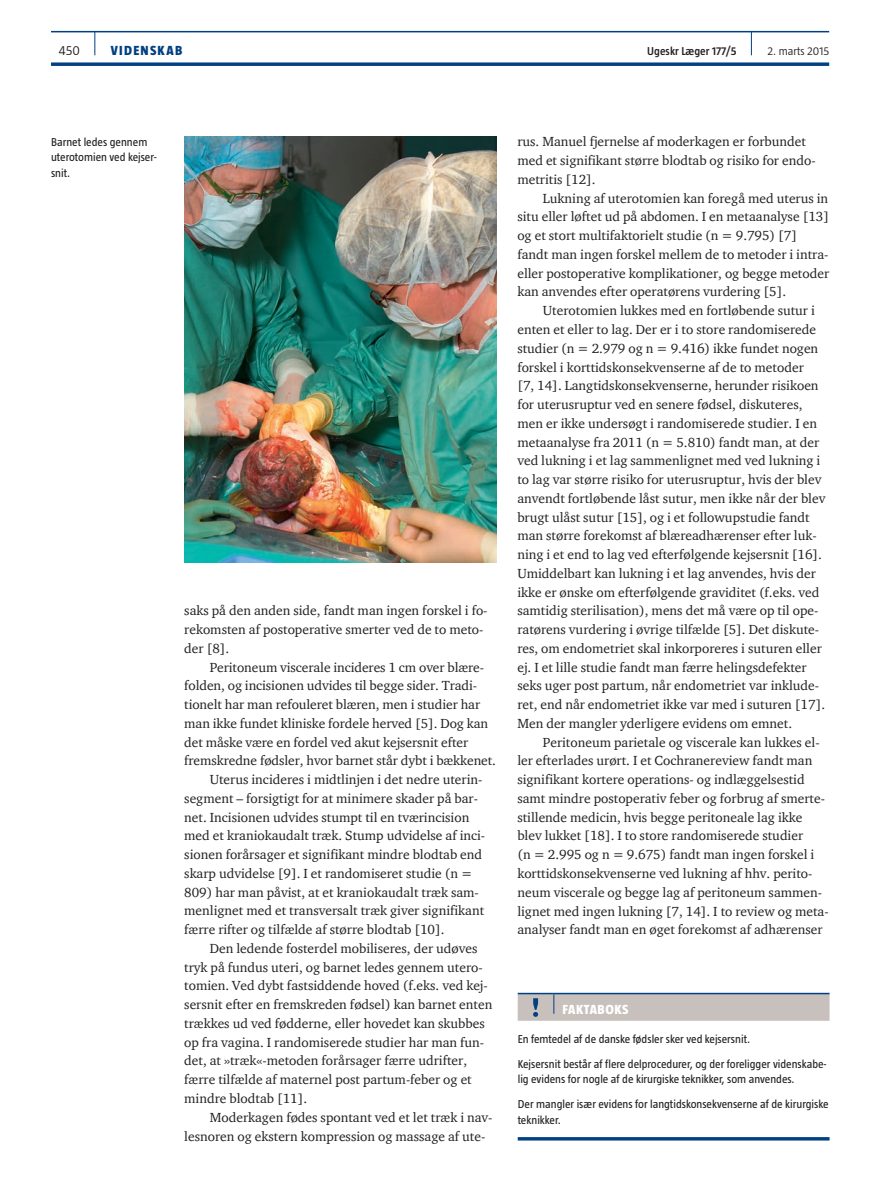
<style>
.page{position:relative;width:893px;height:1191px;background:#fff}
.page>*{position:absolute;margin:0;border:0;box-sizing:border-box;transform-origin:0 0}
.t1{font:13.5px/18.8px "ITC Charter Com";color:#231f20}
.t2{font:800 13.5px "Taz";letter-spacing:.095em;color:#014081}
.t3{font:800 13.5px "Taz";color:#fff}
.t4{font:300 13.5px "Taz";color:#231f20}
.t5{font:11.7px/24.8px "Taz";color:#231f20}
.t6{font:600 11.7px "Taz";color:#231f20}
.t7{font:300 11.7px "Taz";color:#231f20}
</style>
<div class="page">
<hr style="left:51px;top:31px;width:778px;height:1px;background:#014081">
<svg style="left:51px;top:62px;width:778px;height:4px;background:#235991"></svg>
<svg style="left:94px;top:32px;width:1px;height:23px"></svg>
<svg style="left:751px;top:32px;width:1px;height:23px"></svg>
<img style="left:184px;top:137px;width:312px;height:425px">
<hr style="left:518px;top:992px;width:36px;height:2px;background:#014081">
<hr style="left:554px;top:992px;width:275px;height:2px;background:#014081">
<svg style="left:518px;top:993px;width:311px;height:27px;background:#bbb8b8"></svg>
<hr style="left:518px;top:1137px;width:311px;height:3px;background:#014081">
<p class="t4" style="left:59px;top:43px;width:22px">450</p>
<p class="t2" style="left:111px;top:43px;width:73px">VIDENSKAB</p>
<p class="t6" style="left:647px;top:45px;width:91px">Ugeskr Læger 177/5</p>
<p class="t7" style="left:767px;top:45px;width:63px">2. marts 2015</p>
<p class="t5" style="left:51px;top:134px;width:107px;line-height:15.8px">Barnet ledes gennem uterotomien ved kejser&shy;snit.</p>
<p class="t1" style="left:184px;top:601px;width:304px">saks på den anden side, fandt man ingen forskel i fo&shy;rekomsten af postoperative smerter ved de to meto&shy;der [8].</p>
<p class="t1" style="left:210px;top:657px;width:276px">Peritoneum viscerale incideres 1 cm over blære-</p>
<p class="t1" style="left:184px;top:676px;width:293px">folden, og incisionen udvides til begge sider. Tradi-</p>
<p class="t1" style="left:184px;top:695px;width:297px">tionelt har man refouleret blæren, men i studier har</p>
<p class="t1" style="left:184px;top:713px;width:305px">man ikke fundet kliniske fordele herved [5]. Dog kan</p>
<p class="t1" style="left:184px;top:732px;width:285px">det måske være en fordel ved akut kejsersnit efter</p>
<p class="t1" style="left:184px;top:751px;width:313px">fremskredne fødsler, hvor barnet står dybt i bækkenet.</p>
<p class="t1" style="left:210px;top:770px;width:274px">Uterus incideres i midtlinjen i det nedre uterin-</p>
<p class="t1" style="left:184px;top:788px;width:295px">segment – forsigtigt for at minimere skader på bar-</p>
<p class="t1" style="left:184px;top:807px;width:287px">net. Incisionen udvides stumpt til en tværincision</p>
<p class="t1" style="left:184px;top:826px;width:301px">med et kraniokaudalt træk. Stump udvidelse af inci-</p>
<p class="t1" style="left:184px;top:845px;width:299px">sionen forårsager et signifikant mindre blodtab end</p>
<p class="t1" style="left:184px;top:863px;width:290px">skarp udvidelse [9]. I et randomiseret studie (n =</p>
<p class="t1" style="left:184px;top:882px;width:296px">809) har man påvist, at et kraniokaudalt træk sam-</p>
<p class="t1" style="left:184px;top:901px;width:301px">menlignet med et transversalt træk giver signifikant</p>
<p class="t1" style="left:184px;top:920px;width:262px">færre rifter og tilfælde af større blodtab [10].</p>
<p class="t1" style="left:210px;top:938px;width:269px">Den ledende fosterdel mobiliseres, der udøves</p>
<p class="t1" style="left:184px;top:957px;width:299px">tryk på fundus uteri, og barnet ledes gennem utero-</p>
<p class="t1" style="left:184px;top:976px;width:305px">tomien. Ved dybt fastsiddende hoved (f.eks. ved kej-</p>
<p class="t1" style="left:184px;top:995px;width:310px">sersnit efter en fremskreden fødsel) kan barnet enten</p>
<p class="t1" style="left:184px;top:1013px;width:302px">trækkes ud ved fødderne, eller hovedet kan skubbes</p>
<p class="t1" style="left:184px;top:1032px;width:301px">op fra vagina. I randomiserede studier har man fun-</p>
<p class="t1" style="left:184px;top:1051px;width:284px">det, at »træk«-metoden forårsager færre udrifter,</p>
<p class="t1" style="left:184px;top:1070px;width:289px">færre tilfælde af maternel post partum-feber og et</p>
<p class="t1" style="left:184px;top:1088px;width:124px">mindre blodtab [11].</p>
<p class="t1" style="left:210px;top:1107px;width:284px">Moderkagen fødes spontant ved et let træk i nav-</p>
<p class="t1" style="left:184px;top:1126px;width:303px">lesnoren og ekstern kompression og massage af ute-</p>
<p class="t1" style="left:517px;top:132px;width:300px">rus. Manuel fjernelse af moderkagen er forbundet med et signifikant større blodtab og risiko for endo&shy;metritis [12].</p>
<p class="t1" style="left:517px;top:188px;width:313px;text-indent:26px">Lukning af uterotomien kan foregå med uterus in situ eller løftet ud på abdomen. I en metaanalyse [13] og et stort multifaktorielt studie (n = 9.795) [7] fandt man ingen forskel mellem de to metoder i intra&shy;eller postoperative komplikationer, og begge metoder kan anvendes efter operatørens vurdering [5].</p>
<p class="t1" style="left:517px;top:301px;width:309px;text-indent:26px">Uterotomien lukkes med en fortløbende sutur i enten et eller to lag. Der er i to store randomiserede studier (n = 2.979 og n = 9.416) ikke fundet nogen forskel i korttidskonsekvenserne af de to metoder<br>[7, 14]. Langtidskonsekvenserne, herunder risikoen for uterusruptur ved en senere fødsel, diskuteres, men er ikke undersøgt i randomiserede studier. I en metaanalyse fra 2011 (n = 5.810) fandt man, at der ved lukning i et lag sammenlignet med ved lukning i to lag var større risiko for uterusruptur, hvis der blev anvendt fortløbende låst sutur, men ikke når der blev brugt ulåst sutur [15], og i et followupstudie fandt man større forekomst af blæreadhærenser efter luk&shy;ning i et end to lag ved efterfølgende kejsersnit [16].<br>Umiddelbart kan lukning i et lag anvendes, hvis der ikke er ønske om efterfølgende graviditet (f.eks. ved samtidig sterilisation), mens det må være op til ope&shy;ratørens vurdering i øvrige tilfælde [5]. Det diskute&shy;res, om endometriet skal inkorporeres i suturen eller ej. I et lille studie fandt man færre helingsdefekter seks uger post partum, når endometriet var inklude&shy;ret, end når endometriet ikke var med i suturen [17].<br>Men der mangler yderligere evidens om emnet.</p>
<p class="t1" style="left:517px;top:732px;width:313px;text-indent:26px">Peritoneum parietale og viscerale kan lukkes el&shy;ler efterlades urørt. I et Cochranereview fandt man signifikant kortere operations- og indlæggelsestid samt mindre postoperativ feber og forbrug af smerte&shy;stillende medicin, hvis begge peritoneale lag ikke blev lukket [18]. I to store randomiserede studier<br>(n = 2.995 og n = 9.675) fandt man ingen forskel i korttidskonsekvenserne ved lukning af hhv. perito&shy;neum viscerale og begge lag af peritoneum sammen&shy;lignet med ingen lukning [7, 14]. I to review og meta&shy;analyser fandt man en øget forekomst af adhærenser</p>
<p class="t3" style="left:562px;top:1001px;width:15px">FAKTAB</p>
<p class="t3" style="left:605px;top:1001px;width:17px">OKS</p>
<p class="t5" style="left:518px;top:1026px;width:310px">En femtedel af de danske fødsler sker ved kejsersnit.<br>Kejsersnit består af flere delprocedurer, og der foreligger videnskabe-</p>
<p class="t5" style="left:518px;top:1067px;width:312px">lig evidens for nogle af de kirurgiske teknikker, som anvendes.<br>Der mangler især evidens for langtidskonsekvenserne af de kirurgiske</p>
<p class="t5" style="left:518px;top:1107px;width:45px">teknikker.</p>
</div>
